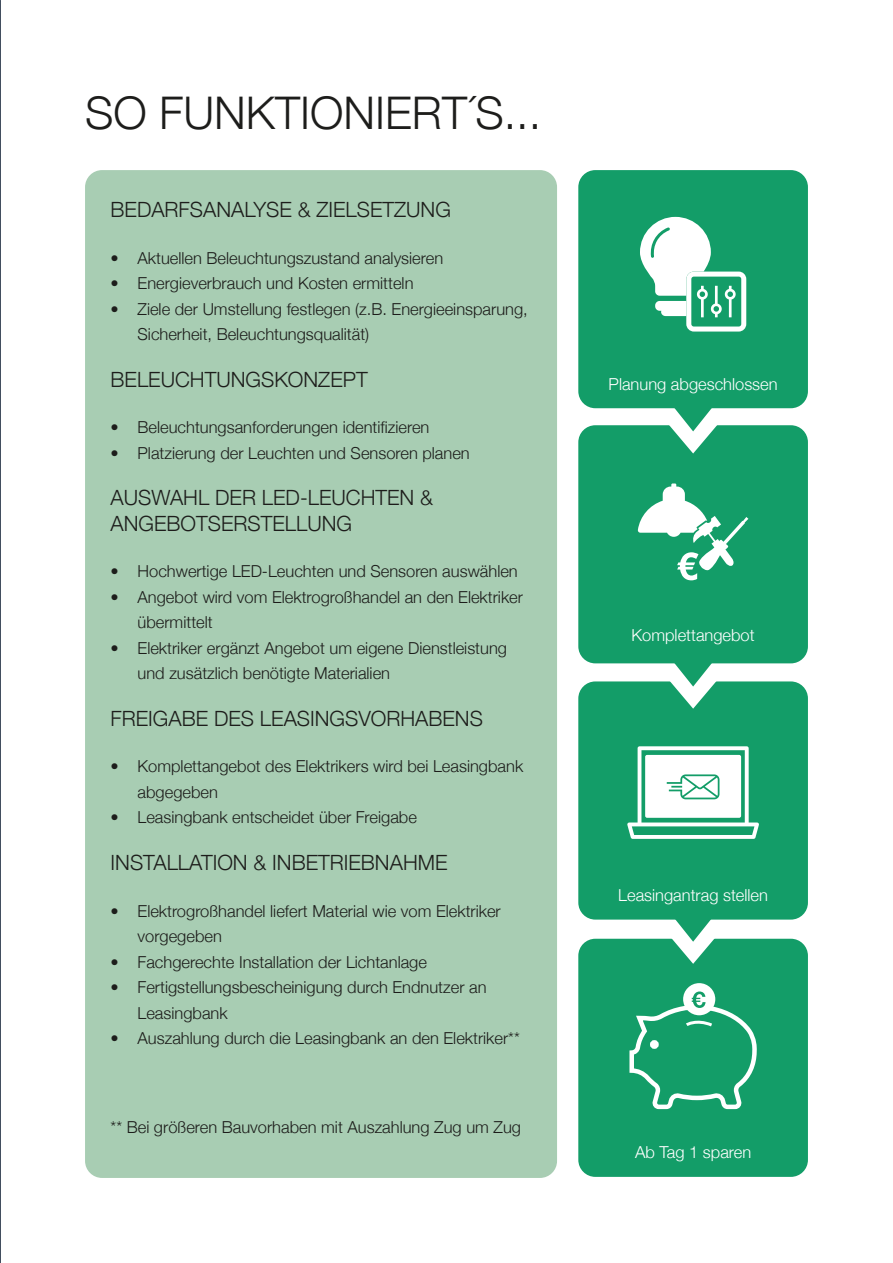
<style>
.page{position:relative;width:893px;height:1263px;background:#fff}
.page>*{position:absolute;margin:0;border:0;box-sizing:border-box;transform-origin:0 0}
.t1{font:300 45px "Helvetica Neue";color:#1d1d1b}
.t2{font:300 21px/25.5px "Helvetica Neue";color:#1d1d1b}
.t3{font:300 16.5px/25.5px "Helvetica Neue";color:#1d1d1b}
.t4{font:300 16.5px "Helvetica Neue";color:#fff}
</style>
<div class="page">
<svg style="left:0;top:0;width:1px;height:1263px"></svg>
<div style="left:578px;top:939px;width:230px;height:238px;background:#139d68;border-radius:17px"></div>
<div style="left:85px;top:170px;width:472px;height:1008px;background:#a8cdb3;border-radius:17px"></div>
<svg style="left:627px;top:663px;width:132px;height:447px"></svg>
<div style="left:683px;top:983px;width:32px;height:32px;background:#fff;border-radius:50%"></div>
<svg style="left:692px;top:991px;width:13px;height:17px"></svg>
<svg style="left:684px;top:1019px;width:31px;height:10px"></svg>
<div style="left:578px;top:681px;width:230px;height:238px;background:#139d68;border-radius:17px"></div>
<svg style="left:651px;top:663px;width:85px;height:46px"></svg>
<svg style="left:627px;top:746px;width:132px;height:93px"></svg>
<div style="left:578px;top:425px;width:230px;height:238px;background:#139d68;border-radius:17px"></div>
<svg style="left:638px;top:483px;width:110px;height:97px"></svg>
<svg style="left:651px;top:408px;width:85px;height:45px"></svg>
<div style="left:578px;top:170px;width:230px;height:238px;background:#139d68;border-radius:17px"></div>
<svg style="left:640px;top:217px;width:106px;height:115px"></svg>
<h1 class="t1" style="left:85px;top:76px;width:458px">SO FUNKTIONIERT´S...</h1>
<p class="t2" style="left:111px;top:196px;width:342px">BEDARFSANALYSE &amp; ZIELSETZUNG</p>
<p class="t3" style="left:111px;top:244px;width:334px">• Aktuellen Beleuchtungszustand analysieren</p>
<p class="t3" style="left:111px;top:270px;width:304px">• Energieverbrauch und Kosten ermitteln</p>
<p class="t3" style="left:138px;top:295px;width:392px;text-indent:-27px">• Ziele der Umstellung festlegen (z.B. Energieeinsparung,<br>Sicherheit, Beleuchtungsqualität)</p>
<p class="t2" style="left:111px;top:365px;width:259px">BELEUCHTUNGSKONZEPT</p>
<p class="t3" style="left:111px;top:414px;width:320px">• Beleuchtungsanforderungen identifizieren</p>
<p class="t3" style="left:111px;top:439px;width:361px">• Platzierung der Leuchten und Sensoren planen</p>
<p class="t2" style="left:111px;top:484px;width:324px">AUSWAHL DER LED-LEUCHTEN &amp;<br>ANGEBOTSERSTELLUNG</p>
<p class="t3" style="left:111px;top:558px;width:409px">• Hochwertige LED-Leuchten und Sensoren auswählen</p>
<p class="t3" style="left:138px;top:583px;width:387px;text-indent:-27px">• Angebot wird vom Elektrogroßhandel an den Elektriker übermittelt</p>
<p class="t3" style="left:138px;top:634px;width:371px;text-indent:-27px">• Elektriker ergänzt Angebot um eigene Dienstleistung und zusätzlich benötigte Materialien</p>
<p class="t2" style="left:111px;top:704px;width:374px">FREIGABE DES LEASINGSVORHABENS</p>
<p class="t3" style="left:138px;top:753px;width:387px;text-indent:-27px">• Komplettangebot des Elektrikers wird bei Leasingbank abgegeben</p>
<p class="t3" style="left:111px;top:804px;width:308px">• Leasingbank entscheidet über Freigabe</p>
<p class="t2" style="left:111px;top:848px;width:338px">INSTALLATION &amp; INBETRIEBNAHME</p>
<p class="t3" style="left:138px;top:897px;width:365px;text-indent:-27px">• Elektrogroßhandel liefert Material wie vom Elektriker vorgegeben</p>
<p class="t3" style="left:111px;top:948px;width:318px">• Fachgerechte Installation der Lichtanlage</p>
<p class="t3" style="left:138px;top:973px;width:351px;text-indent:-27px">• Fertigstellungsbescheinigung durch Endnutzer an<br>Leasingbank</p>
<p class="t3" style="left:111px;top:1024px;width:411px">• Auszahlung durch die Leasingbank an den Elektriker**</p>
<p class="t3" style="left:111px;top:1113px;width:412px">** Bei größeren Bauvorhaben mit Auszahlung Zug um Zug</p>
<p class="t4" style="left:609px;top:371px;width:171px">Planung abgeschlossen</p>
<p class="t4" style="left:631px;top:622px;width:125px">Komplettangebot</p>
<p class="t4" style="left:618px;top:882px;width:151px">Leasingantrag stellen</p>
<p class="t4" style="left:635px;top:1139px;width:118px">Ab Tag 1 sparen</p>
</div>
